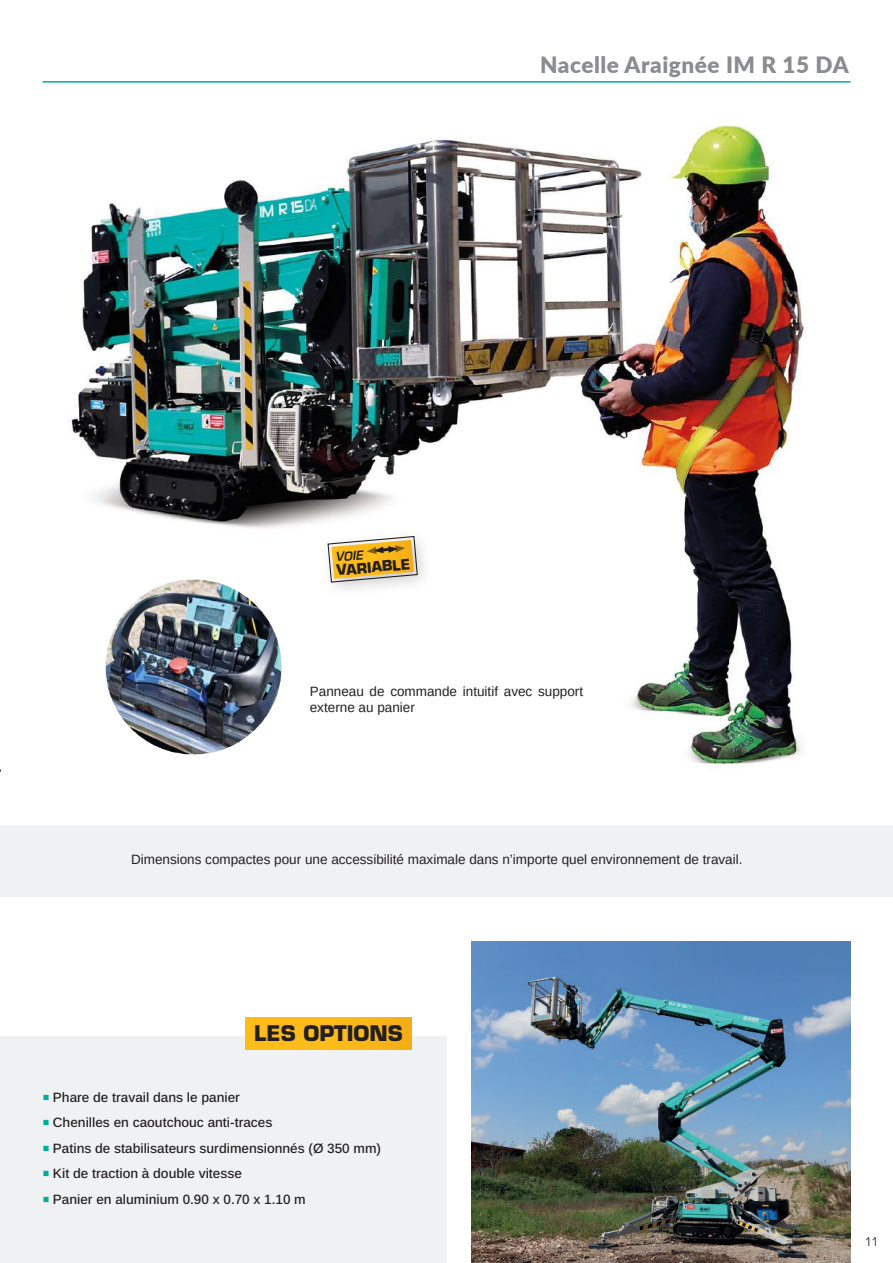
<style>
.page{position:relative;width:893px;height:1263px;background:#fff}
.page>*{position:absolute;margin:0;border:0;box-sizing:border-box;transform-origin:0 0}
.t1{font:900 22.5px "Lato";letter-spacing:.025em;color:#8a8c8f}
.t2{font:700 21px "Eurostile LT Std";color:#231f20}
.t3{font:700 14.1px "Eurostile LT Std";color:#231f20}
.t4{font:500 13.5px "Arimo";color:#231f20}
.t5{font:13.5px/16.2px "Arimo";color:#231f20}
.t6{font:italic 600 12px "Eurostile LT Std";color:#231f20}
.t7{font:condensed 12px "Eurostile LT Std";color:#231f20}
.s1{font-family:"Minion Pro";font-weight:400;font-size:18px;color:#00ae9e}
</style>
<div class="page">
<div style="left:0;top:825px;width:893px;height:72px;background:#f0f1f2"></div>
<div style="left:0;top:1036px;width:446px;height:227px;background:#f0f1f2"></div>
<div style="left:246px;top:1017px;width:165px;height:33px;background:linear-gradient(to right,#ffc01a,#f7b117)"></div>
<hr style="left:43px;top:81px;width:807px;height:2px;background:#00ae9e">
<img style="left:69px;top:124px;width:736px;height:643px">
<img style="left:101px;top:575px;width:183px;height:185px">
<div style="left:319px;top:527px;width:116px;height:73px;background:#231f20;opacity:.25"></div>
<svg style="left:327px;top:535px;width:91px;height:48px"></svg>
<img style="left:472px;top:941px;width:378px;height:322px">
<h1 class="t1" style="left:540px;top:48px;width:310px">Nacelle Araignée IM R 15 DA</h1>
<p class="t6" style="left:335px;top:549px;width:29px;rotate:-5deg">VOIE</p>
<p class="t3" style="left:336px;top:561px;width:75px;rotate:-5deg">VARIABLE</p>
<p class="t5" style="left:310px;top:683px;width:275px">Panneau de commande intuitif avec support externe au panier</p>
<p class="t5" style="left:131px;top:851px;width:613px">Dimensions compactes pour une accessibilité maximale dans n’importe quel environnement de travail.</p>
<h2 class="t2" style="left:254px;top:1020px;width:150px">LES OPTIONS</h2>
<p class="t4" style="left:43px;top:1088px;width:199px"><span class="s1">■</span> Phare de travail dans le panier</p>
<p class="t4" style="left:43px;top:1113px;width:231px"><span class="s1">■</span> Chenilles en caoutchouc anti-traces</p>
<p class="t4" style="left:43px;top:1139px;width:340px"><span class="s1">■</span> Patins de stabilisateurs surdimensionnés (Ø 350 mm)</p>
<p class="t4" style="left:43px;top:1164px;width:201px"><span class="s1">■</span> Kit de traction à double vitesse</p>
<p class="t4" style="left:43px;top:1190px;width:265px"><span class="s1">■</span> Panier en aluminium 0.90 x 0.70 x 1.10 m</p>
<p class="t7" style="left:865px;top:1235px;width:15px">11</p>
</div>
